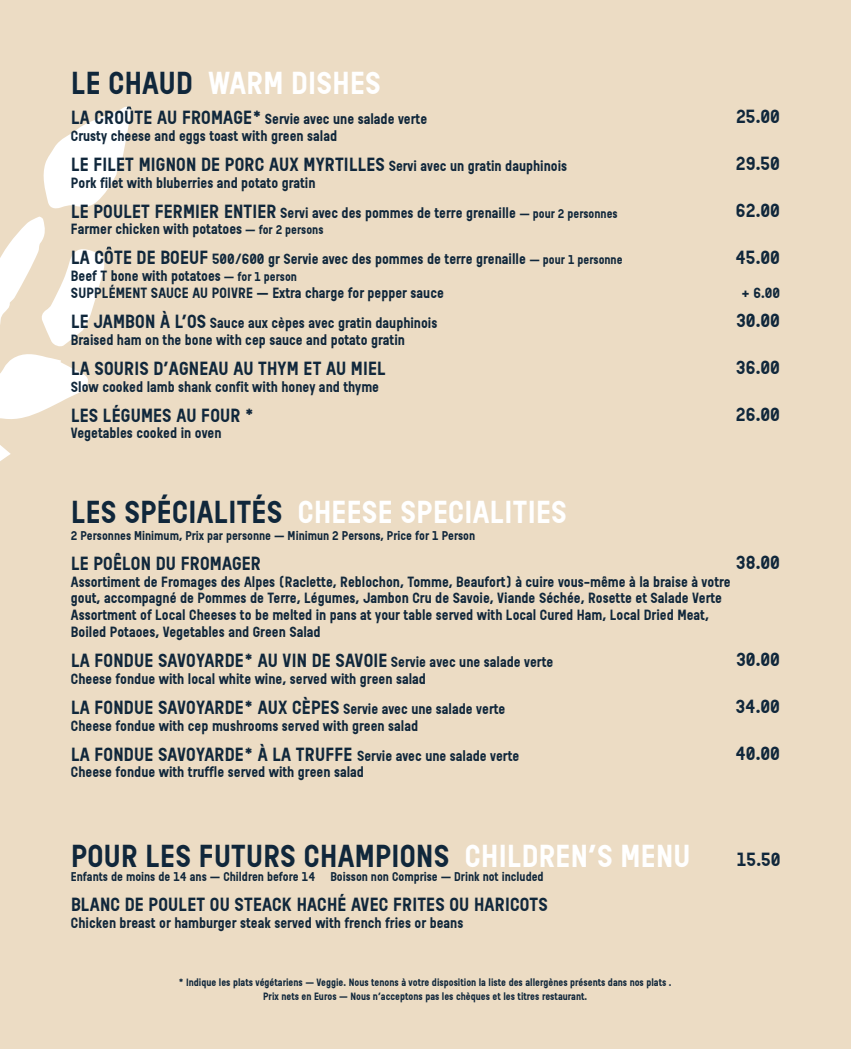
<style>
.page{position:relative;width:851px;height:1049px;background:#fff}
.page>*{position:absolute;margin:0;border:0;box-sizing:border-box;transform-origin:0 0}
.t1{font:700 30px "Reglo";letter-spacing:.01em;color:#fff}
.t2{font:700 30px "Reglo";letter-spacing:.01em;color:#10273b}
.t3{font:700 18px "Reglo";letter-spacing:.01em;color:#10273b}
.t4{font:700 14px/16.8px "Reglo";color:#10273b}
.t5{font:700 12px "Reglo";color:#10273b}
.t6{font:700 10px/14px "Reglo";color:#10273b;text-align:center}
.s1{color:#10273b}
.s2{font-size:18px}
.s3{font-size:14px}
.s4{font-size:12px}
.s5{color:#fff}
</style>
<div class="page">
<div style="left:0;top:0;width:850px;height:1049px;background:#ecdcc4"></div>
<svg style="left:0;top:216px;width:112px;height:245px"></svg>
<svg style="left:43px;top:106px;width:89px;height:103px"></svg>
<h1 class="t1" style="left:71px;top:65px;width:311px"><span class="s1">LE CHAUD</span> WARM DISHES</h1>
<p class="t4" style="left:71px;top:111px;width:358px"><span class="s2">LA CROUTE AU FROMAGE*</span> Servie avec une salade verte<br>Crusty cheese and eggs toast with green salad</p>
<p class="t3" style="left:71px;top:154px;width:497px">LE FILET MIGNON DE PORC AUX MYRTILLES <span class="s3">Servi avec un gratin dauphinois</span></p>
<p class="t4" style="left:71px;top:168px;width:548px;line-height:30px">Pork filet with bluberries and potato gratin<br><span class="s2">LE POULET FERMIER ENTIER</span> Servi avec des pommes de terre grenaille <span class="s4">— pour 2 personnes</span></p>
<p class="t4" style="left:71px;top:214px;width:553px;line-height:30px">Farmer chicken with potatoes <span class="s4">— for 2 persons<br></span><span class="s2">LA COTE DE BOEUF</span> 500/600 gr Servie avec des pommes de terre grenaille <span class="s4">— pour 1 personne</span></p>
<p class="t4" style="left:71px;top:268px;width:374px">Beef T bone with potatoes <span class="s4">— for 1 person<br></span>SUPPLÉMENT SAUCE AU POIVRE — Extra charge for pepper sauce</p>
<p class="t4" style="left:71px;top:315px;width:368px"><span class="s2">LE JAMBON À L’OS</span> Sauce aux cèpes avec gratin dauphinois<br>Braised ham on the bone with cep sauce and potato gratin</p>
<p class="t3" style="left:71px;top:358px;width:316px">LA SOURIS D’AGNEAU AU THYM ET AU MIEL</p>
<p class="t4" style="left:71px;top:378px;width:310px">Slow cooked lamb shank confit with honey and thyme</p>
<p class="t3" style="left:71px;top:404px;width:184px">LES LÉGUMES AU FOUR *</p>
<p class="t4" style="left:71px;top:425px;width:152px">Vegetables cooked in oven</p>
<p class="t3" style="left:736px;top:106px;width:46px">25.00</p>
<p class="t3" style="left:735px;top:153px;width:46px">29.50</p>
<p class="t3" style="left:735px;top:200px;width:46px">62.00</p>
<p class="t3" style="left:735px;top:247px;width:46px">45.00</p>
<p class="t4" style="left:740px;top:284px;width:41px">+ 6.00</p>
<p class="t3" style="left:736px;top:310px;width:46px">30.00</p>
<p class="t3" style="left:735px;top:357px;width:46px">36.00</p>
<p class="t3" style="left:735px;top:404px;width:46px">26.00</p>
<h1 class="t1" style="left:71px;top:494px;width:497px"><span class="s1">LES SPÉCIALITÉS</span> CHEESE SPECIALITIES</h1>
<p class="t5" style="left:71px;top:528px;width:406px">2 Personnes Minimum, Prix par personne — Minimun 2 Persons, Price for 1 Person</p>
<p class="t3" style="left:71px;top:553px;width:191px">LE POÊLON DU FROMAGER</p>
<p class="t4" style="left:71px;top:573px;width:661px">Assortiment de Fromages des Alpes (Raclette, Reblochon, Tomme, Beaufort) à cuire vous-même à la braise à votre gout, accompagné de Pommes de Terre, Légumes, Jambon Cru de Savoie, Viande Séchée, Rosette et Salade Verte Assortment of Local Cheeses to be melted in pans at your table served with Local Cured Ham, Local Dried Meat, Boiled Potaoes, Vegetables and Green Salad</p>
<p class="t3" style="left:71px;top:650px;width:483px">LA FONDUE SAVOYARDE* AU VIN DE SAVOIE <span class="s3">Servie avec une salade verte</span></p>
<p class="t4" style="left:71px;top:670px;width:356px">Cheese fondue with local white wine, served with green salad</p>
<p class="t3" style="left:71px;top:697px;width:436px">LA FONDUE SAVOYARDE* AUX CÈPES <span class="s3">Servie avec une salade verte</span></p>
<p class="t4" style="left:71px;top:717px;width:349px">Cheese fondue with cep mushrooms served with green salad</p>
<p class="t3" style="left:71px;top:743px;width:450px">LA FONDUE SAVOYARDE* À LA TRUFFE <span class="s3">Servie avec une salade verte</span></p>
<p class="t4" style="left:71px;top:764px;width:294px">Cheese fondue with truffle served with green salad</p>
<p class="t3" style="left:735px;top:552px;width:46px">38.00</p>
<p class="t3" style="left:736px;top:649px;width:46px">30.00</p>
<p class="t3" style="left:735px;top:695px;width:46px">34.00</p>
<p class="t3" style="left:735px;top:743px;width:46px">40.00</p>
<h1 class="t2" style="left:71px;top:838px;width:621px">POUR LES FUTURS CHAMPIONS <span class="s5">CHILDREN’S MENU</span></h1>
<p class="t5" style="left:71px;top:870px;width:246px">Enfants de moins de 14 ans — Children before 14</p>
<p class="t5" style="left:330px;top:870px;width:215px">Boisson non Comprise — Drink not included</p>
<p class="t3" style="left:71px;top:894px;width:478px">BLANC DE POULET OU STEACK HACHÉ AVEC FRITES OU HARICOTS</p>
<p class="t4" style="left:71px;top:914px;width:394px">Chicken breast or hamburger steak served with french fries or beans</p>
<p class="t6" style="left:179px;top:975px;width:494px">* Indique les plats végétariens — Veggie. Nous tenons à votre disposition la liste des allergènes présents dans nos plats .<br>Prix nets en Euros — Nous n’acceptons pas les chèques et les titres restaurant.</p>
<p class="t3" style="left:736px;top:849px;width:45px">15.50</p>
</div>
